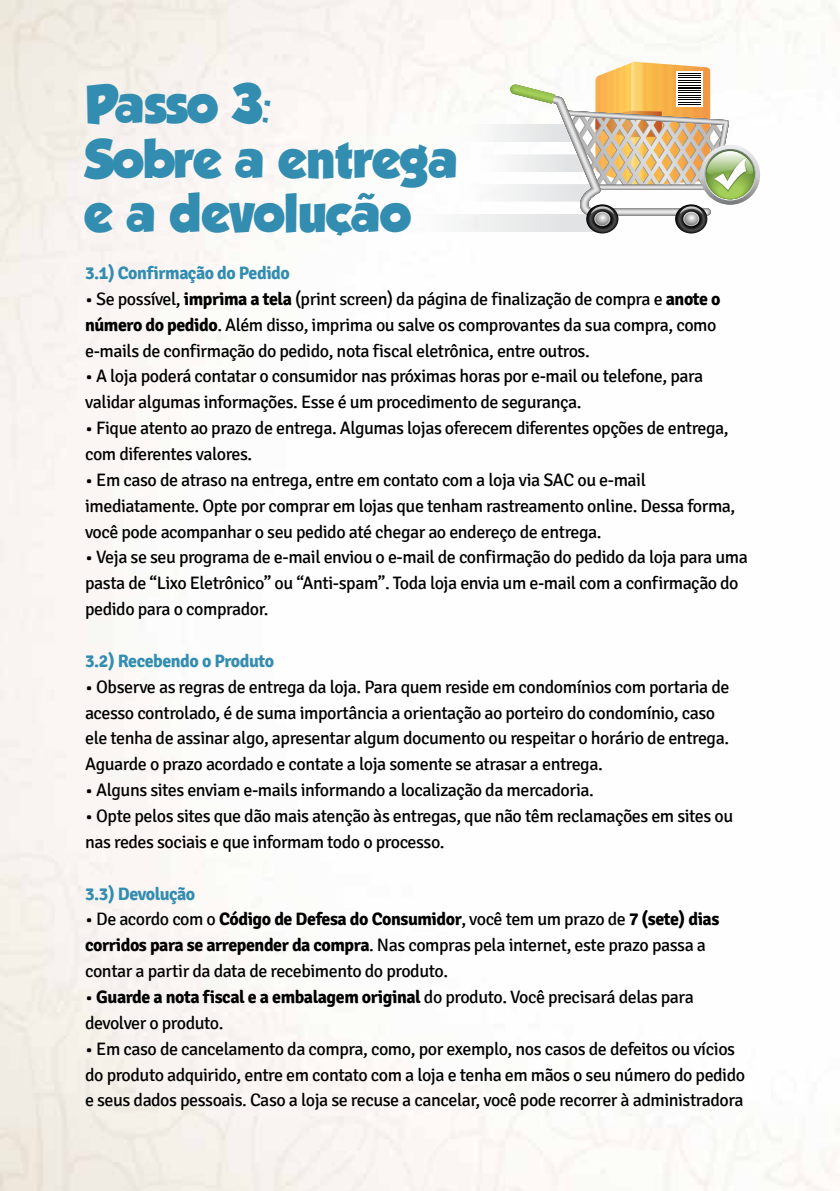
<style>
.page{position:relative;width:840px;height:1191px;background:#fff}
.page>*{position:absolute;margin:0;border:0;box-sizing:border-box;transform-origin:0 0}
.t1{font:48px/54px "GROBOLD";color:#328db1}
.t2{font:18px/25.8px "Signika";letter-spacing:-.025em;color:#000}
.t3{font:700 18px "Signika";letter-spacing:-.025em;color:#328db1}
.s1{font-weight:700}
</style>
<div class="page">
<svg style="left:355px;top:192px;width:20px;height:14px"></svg>
<div style="left:403px;top:214px;width:192px;height:17px;background:#fafafa"></div>
<svg style="left:459px;top:62px;width:300px;height:171px"></svg>
<h1 class="t1" style="left:85px;top:78px;width:374px">Passo 3:<br>Sobre a entrega e a devoluçao</h1>
<p class="t3" style="left:85px;top:262px;width:206px">3.1) Confirmação do Pedido</p>
<p class="t2" style="left:85px;top:286px;width:636px">• Se possível, <span class="s1">imprima a tela</span> (print screen) da página de finalização de compra e <span class="s1">anote o número do pedido</span>. Além disso, imprima ou salve os comprovantes da sua compra, como e-mails de confirmação do pedido, nota fiscal eletrônica, entre outros.</p>
<p class="t2" style="left:85px;top:364px;width:619px">• A loja poderá contatar o consumidor nas próximas horas por e-mail ou telefone, para validar algumas informações. Esse é um procedimento de segurança.</p>
<p class="t2" style="left:85px;top:415px;width:644px">• Fique atento ao prazo de entrega. Algumas lojas oferecem diferentes opções de entrega, com diferentes valores.</p>
<p class="t2" style="left:85px;top:467px;width:651px">• Em caso de atraso na entrega, entre em contato com a loja via SAC ou e-mail imediatamente. Opte por comprar em lojas que tenham rastreamento online. Dessa forma, você pode acompanhar o seu pedido até chegar ao endereço de entrega.</p>
<p class="t2" style="left:85px;top:545px;width:663px">• Veja se seu programa de e-mail enviou o e-mail de confirmação do pedido da loja para uma pasta de “Lixo Eletrônico” ou “Anti-spam”. Toda loja envia um e-mail com a confirmação do pedido para o comprador.</p>
<p class="t3" style="left:85px;top:650px;width:190px">3.2) Recebendo o Produto</p>
<p class="t2" style="left:85px;top:674px;width:645px">• Observe as regras de entrega da loja. Para quem reside em condomínios com portaria de acesso controlado, é de suma importância a orientação ao porteiro do condomínio, caso ele tenha de assinar algo, apresentar algum documento ou respeitar o horário de entrega.<br>Aguarde o prazo acordado e contate a loja somente se atrasar a entrega.</p>
<p class="t2" style="left:85px;top:777px;width:510px">• Alguns sites enviam e-mails informando a localização da mercadoria.</p>
<p class="t2" style="left:85px;top:803px;width:649px">• Opte pelos sites que dão mais atenção às entregas, que não têm reclamações em sites ou nas redes sociais e que informam todo o processo.</p>
<p class="t3" style="left:85px;top:882px;width:111px">3.3) Devolução</p>
<p class="t2" style="left:85px;top:906px;width:635px">• De acordo com o <span class="s1">Código de Defesa do Consumidor</span>, você tem um prazo de <span class="s1">7 (sete) dias corridos para se arrepender da compra</span>. Nas compras pela internet, este prazo passa a contar a partir da data de recebimento do produto.</p>
<p class="t2" style="left:85px;top:984px;width:610px">• <span class="s1">Guarde a nota fiscal e a embalagem original</span> do produto. Você precisará delas para devolver o produto.</p>
<p class="t2" style="left:85px;top:1036px;width:661px">• Em caso de cancelamento da compra, como, por exemplo, nos casos de defeitos ou vícios do produto adquirido, entre em contato com a loja e tenha em mãos o seu número do pedido e seus dados pessoais. Caso a loja se recuse a cancelar, você pode recorrer à administradora</p>
</div>
